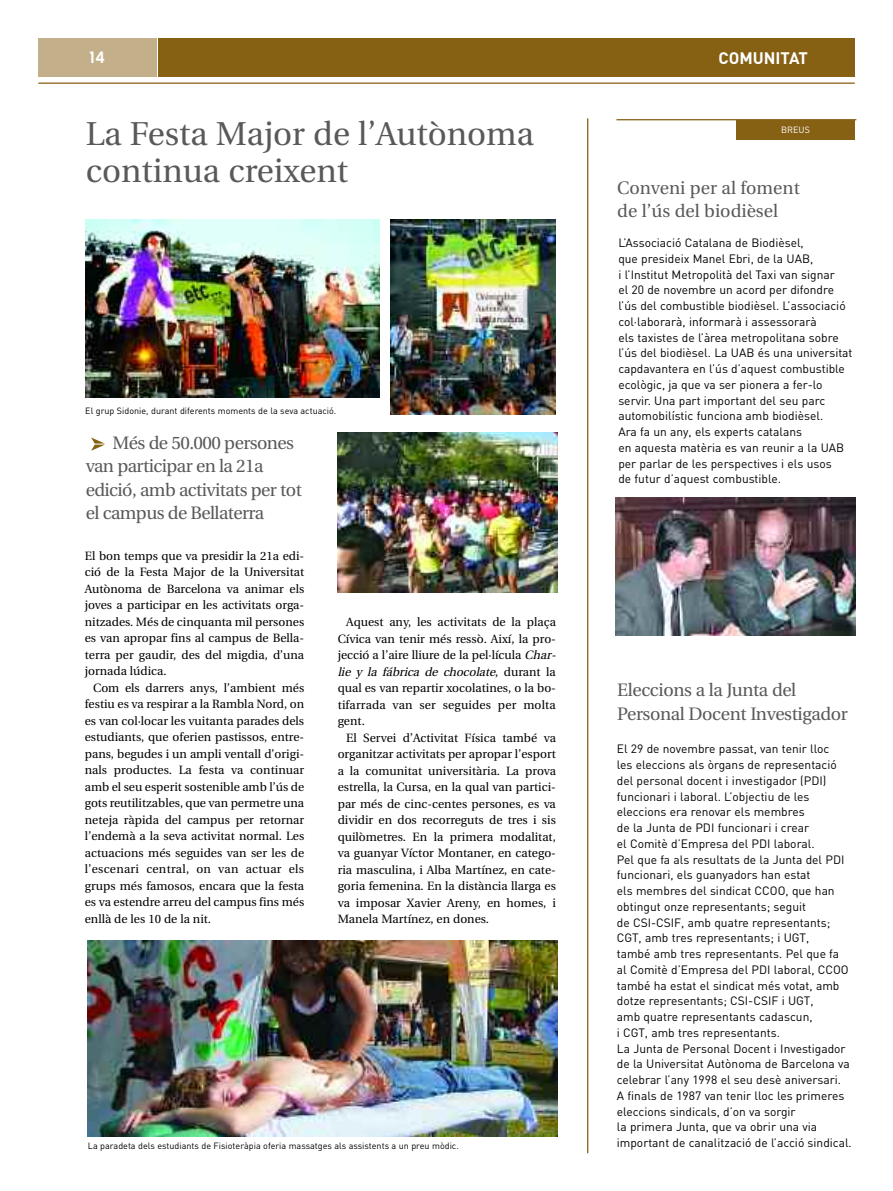
<style>
.page{position:relative;width:893px;height:1191px;background:#fff}
.page>*{position:absolute;margin:0;border:0;box-sizing:border-box;transform-origin:0 0}
.t1{font:33px/37.5px "Utopia";color:#595959}
.t2{font:18px/23.5px "Utopia";letter-spacing:-.03em;color:#595959}
.t3{font:18px/23.5px "Utopia";color:#595959}
.t4{font:700 16.5px "DIN";color:#fff}
.t5{font:16.5px "Chalet New York Nineteen Seventy";color:#fff}
.t6{font:12px/15.8px "DIN";color:#000}
.t7{font:12px/16.5px "Utopia";color:#000;text-align:justify}
.t8{font:9px "DIN";color:#000}
.t9{font:9px "DIN";color:#fff}
.s1{font-style:italic}
</style>
<div class="page">
<hr style="left:616px;top:119px;width:240px;height:1px;background:#866114">
<div style="left:736px;top:120px;width:119px;height:20px;background:#866114"></div>
<div style="left:158px;top:38px;width:697px;height:39px;background:#866114"></div>
<div style="left:38px;top:38px;width:118px;height:39px;background:#c3b08a"></div>
<hr style="left:38px;top:83px;width:817px;height:1px;background:#866114">
<img style="left:91px;top:437px;width:14px;height:14px">
<hr style="left:587px;top:118px;width:1px;height:1035px;background:#866114">
<img style="left:86px;top:220px;width:294px;height:177px">
<img style="left:391px;top:219px;width:164px;height:195px">
<img style="left:337px;top:432px;width:220px;height:161px">
<img style="left:87px;top:940px;width:470px;height:196px">
<img style="left:616px;top:498px;width:239px;height:137px">
<h3 class="t5" style="left:89px;top:48px;width:17px">14</h3>
<h3 class="t4" style="left:718px;top:49px;width:91px">COMUNITAT</h3>
<h1 class="t1" style="left:86px;top:117px;width:450px">La Festa Major de l’Autònoma continua creixent</h1>
<p class="t9" style="left:781px;top:124px;width:30px">BREUS</p>
<h2 class="t3" style="left:617px;top:177px;width:184px">Conveni per al foment de l’ús del biodièsel</h2>
<p class="t6" style="left:618px;top:235px;width:236px">L’Associació Catalana de Biodièsel,<br>que presideix Manel Ebri, de la UAB,<br>i l’Institut Metropolità del Taxi van signar<br>el 20 de novembre un acord per difondre l’ús del combustible biodièsel. L’associació col·laborarà, informarà i assessorarà<br>els taxistes de l’àrea metropolitana sobre l’ús del biodièsel. La UAB és una universitat capdavantera en l’ús d’aquest combustible ecològic, ja que va ser pionera a fer-lo servir. Una part important del seu parc automobilístic funciona amb biodièsel.<br>Ara fa un any, els experts catalans<br>en aquesta matèria es van reunir a la UAB per parlar de les perspectives i els usos<br>de futur d’aquest combustible.</p>
<p class="t8" style="left:85px;top:405px;width:253px">El grup Sidonie, durant diferents moments de la seva actuació.</p>
<h2 class="t2" style="left:86px;top:432px;width:218px;text-indent:27px">Més de 50.000 persones van participar en la 21a edició, amb activitats per tot el campus de Bellaterra</h2>
<p class="t7" style="left:85px;top:548px;width:221px">El bon temps que va presidir la 21a edi&shy;ció de la Festa Major de la Universitat Autònoma de Barcelona va animar els joves a participar en les activitats orga&shy;nitzades. Més de cinquanta mil persones es van apropar fins al campus de Bella&shy;terra per gaudir, des del migdia, d’una jornada lúdica.</p>
<p class="t7" style="left:85px;top:680px;width:221px;text-indent:9px">Com els darrers anys, l’ambient més festiu es va respirar a la Rambla Nord, on es van col·locar les vuitanta parades dels estudiants, que oferien pastissos, entre&shy;pans, begudes i un ampli ventall d’origi&shy;nals productes. La festa va continuar amb el seu esperit sostenible amb l’ús de gots reutilitzables, que van permetre una neteja ràpida del campus per retornar l’endemà a la seva activitat normal. Les actuacions més seguides van ser les de l’escenari central, on van actuar els grups més famosos, encara que la festa es va estendre arreu del campus fins més enllà de les 10 de la nit.</p>
<p class="t7" style="left:338px;top:615px;width:222px;text-align:left;text-indent:9px">Aquest any, les activitats de la plaça Cívica van tenir més ressò. Així, la pro&shy;jecció a l’aire lliure de la pel·lícula <span class="s1">Char&shy;lie y la fábrica de chocolate</span>, d u r a n t l a qual es van repartir xocolatines, o la bo&shy;tifarrada van ser seguides per molta gent.</p>
<p class="t7" style="left:338px;top:730px;width:220px;text-indent:9px">El Servei d’Activitat Física també va organitzar activitats per apropar l’esport a la comunitat universitària. La prova estrella, la Cursa, en la qual van partici&shy;par més de cinc-centes persones, es va dividir en dos recorreguts de tres i sis quilòmetres. En la primera modalitat, va guanyar Víctor Montaner, en catego&shy;ria masculina, i Alba Martínez, en cate&shy;goria femenina. En la distància llarga es va imposar Xavier Areny, en homes, i Manela Martínez, en dones.</p>
<p class="t8" style="left:88px;top:1140px;width:372px">La paradeta dels estudiants de Fisioteràpia oferia massatges als assistents a un preu mòdic.</p>
<h2 class="t2" style="left:617px;top:680px;width:232px">Eleccions a la Junta del<br>Personal Docent Investigador</h2>
<p class="t6" style="left:617px;top:741px;width:236px">El 29 de novembre passat, van tenir lloc<br>les eleccions als òrgans de representació del personal docent i investigador (PDI) funcionari i laboral. L’objectiu de les eleccions era renovar els membres<br>de la Junta de PDI funcionari i crear<br>el Comitè d’Empresa del PDI laboral.<br>Pel que fa als resultats de la Junta del PDI funcionari, els guanyadors han estat<br>els membres del sindicat CCOO, que han obtingut onze representants; seguit<br>de CSI-CSIF, amb quatre representants; CGT, amb tres representants; i UGT,<br>també amb tres representants. Pel que fa al Comitè d’Empresa del PDI laboral, CCOO també ha estat el sindicat més votat, amb dotze representants; CSI-CSIF i UGT,<br>amb quatre representants cadascun,<br>i CGT, amb tres representants.<br>La Junta de Personal Docent i Investigador de la Universitat Autònoma de Barcelona va celebrar l’any 1998 el seu desè aniversari.<br>A finals de 1987 van tenir lloc les primeres eleccions sindicals, d’on va sorgir<br>la primera Junta, que va obrir una via important de canalització de l’acció sindical.</p>
</div>
